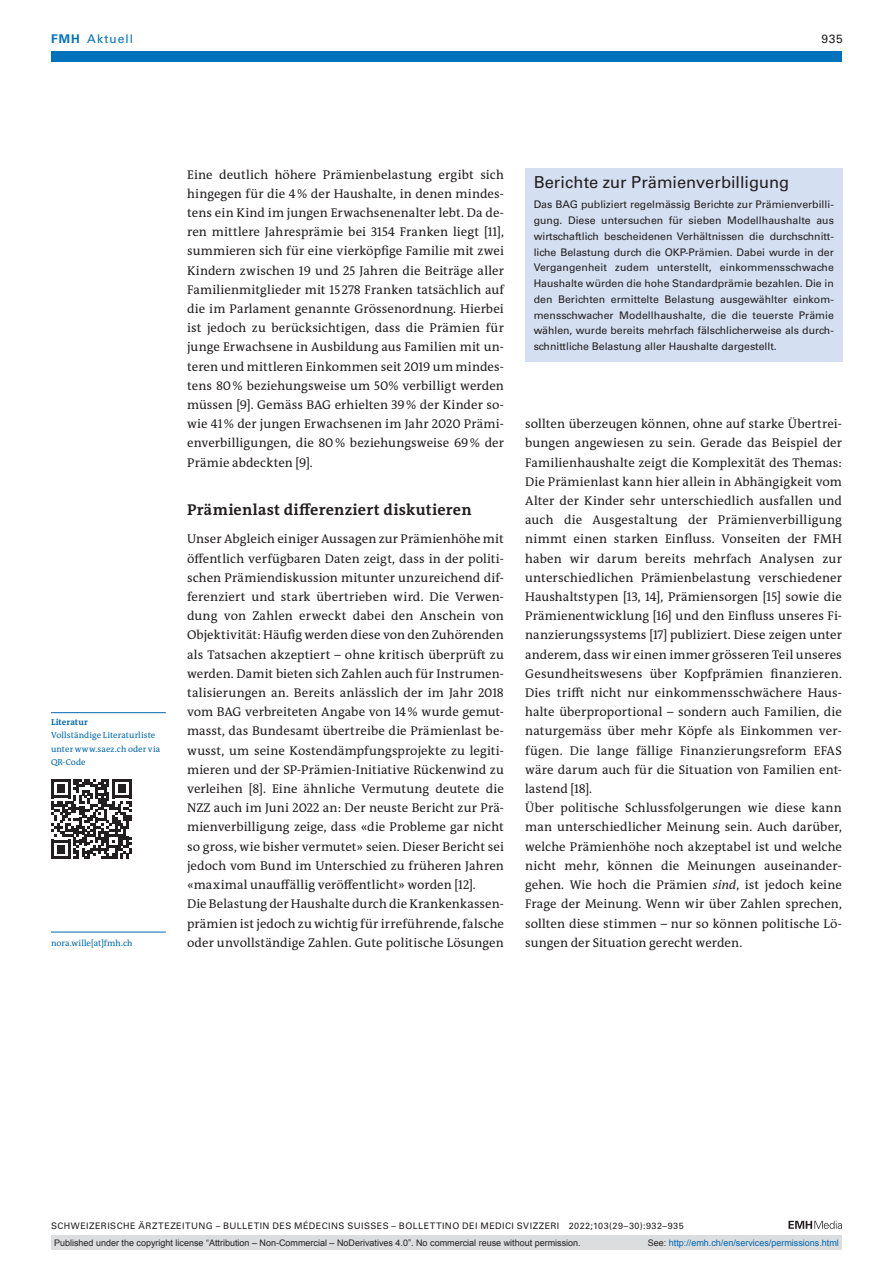
<style>
.page{position:relative;width:893px;height:1263px;background:#fff}
.page>*{position:absolute;margin:0;border:0;box-sizing:border-box;transform-origin:0 0}
.boxed-title{font:16.5px "Univers LT Std";color:#231f20}
.section-h1{font:700 15.75px "The Antiqua B W7";letter-spacing:.015em;color:#231f20}
.section-pn{font:12.75px/19.2px "The Antiqua B W5 Plain";letter-spacing:.005em;color:#231f20;text-align:justify}
.t1{font:12px "Univers LT Std";letter-spacing:.085em;color:#0072bc}
.t2{font:12px "Univers LT Std";color:#231f20}
.boxed-text{font:10.5px/15.8px "Univers LT Std";color:#231f20;text-align:justify}
.t3{font:9px "Arial";color:#231f20}
.t4{font:9px "Univers LT Std";letter-spacing:.05em;color:#231f20}
.t5{font:9px "Arial";color:#0066b3}
.footnote{font:8.7px/13.5px "The Antiqua B W5 Plain";letter-spacing:.01em;color:#0067aa}
.author-address{font:8.7px "The Antiqua B W5 Plain";letter-spacing:.025em;color:#0067aa}
.footnote-line{font:700 8.7px "The Antiqua B W7";letter-spacing:.01em;color:#0067aa}
.s1{font-weight:700}
.s2{font-style:italic}
.s3{color:#231f20}
</style>
<div class="page">
<svg style="left:788px;top:1221px;width:54px;height:8px"></svg>
<div style="left:51px;top:51px;width:791px;height:11px;background:#0072bc"></div>
<hr style="left:51px;top:712px;width:115px;height:1px;background:#0067aa">
<svg style="left:51px;top:779px;width:80px;height:80px"></svg>
<div style="left:525px;top:168px;width:317px;height:33px;background:#d4e0f1"></div>
<div style="left:525px;top:192px;width:317px;height:170px;background:#d4e0f1"></div>
<hr style="left:51px;top:932px;width:115px;height:1px;background:#0067aa">
<div style="left:51px;top:1235px;width:791px;height:15px;background:#dcdddf"></div>
<p class="t1" style="left:51px;top:31px;width:83px"><span class="s1">FMH</span> Aktuell</p>
<p class="t2" style="left:821px;top:31px;width:23px">935</p>
<p class="footnote-line" style="left:51px;top:716px;width:38px">Literatur</p>
<p class="footnote" style="left:51px;top:729px;width:111px">Vollständige Literaturliste unter www.saez.ch oder via<br>QR-Code</p>
<p class="author-address" style="left:51px;top:938px;width:83px">nora.wille[at]fmh.ch</p>
<p class="section-pn" style="left:187px;top:165px;width:318px">Eine deutlich höhere Prämienbelastung ergibt sich hingegen für die 4% der Haushalte, in denen mindes&shy;tens ein Kind im jungen Erwachsenenalter lebt. Da de&shy;ren mittlere Jahresprämie bei 3154 Franken liegt [11], summieren sich für eine vierköpfige Familie mit zwei Kindern zwischen 19 und 25 Jahren die Beiträge aller Familienmitglieder mit 15278 Franken tatsächlich auf die im Parlament genannte Grössenordnung. Hierbei ist jedoch zu berücksichtigen, dass die Prämien für junge Erwachsene in Ausbildung aus Familien mit un&shy;teren und mittleren Einkommen seit 2019 um mindes&shy;tens 80% beziehungsweise um 50% verbilligt werden müssen [9]. Gemäss BAG erhielten 39% der Kinder so&shy;wie 41% der jungen Erwachsenen im Jahr 2020 Prämi&shy;enverbilligungen, die 80% beziehungsweise 69% der Prämie abdeckten [9].</p>
<p class="section-h1" style="left:187px;top:499px;width:286px">Prämienlast differenziert diskutieren</p>
<p class="section-pn" style="left:187px;top:530px;width:318px">Unser Abgleich einiger Aussagen zur Prämienhöhe mit öffentlich verfügbaren Daten zeigt, dass in der politi&shy;schen Prämiendiskussion mitunter unzureichend dif&shy;ferenziert und stark übertrieben wird. Die Verwen&shy;dung von Zahlen erweckt dabei den Anschein von Objektivität: Häufig werden diese von den Zuhörenden als Tatsachen akzeptiert – ohne kritisch überprüft zu werden. Damit bieten sich Zahlen auch für Instrumen&shy;talisierungen an. Bereits anlässlich der im Jahr 2018 vom BAG verbreiteten Angabe von 14% wurde gemut&shy;masst, das Bundesamt übertreibe die Prämienlast be&shy;wusst, um seine Kostendämpfungsprojekte zu legiti&shy;mieren und der SP-Prämien-Initiative Rückenwind zu verleihen [8]. Eine ähnliche Vermutung deutete die NZZ auch im Juni 2022 an: Der neuste Bericht zur Prä&shy;mienverbilligung zeige, dass «die Probleme gar nicht so gross, wie bisher vermutet» seien. Dieser Bericht sei jedoch vom Bund im Unterschied zu früheren Jahren «maximal unauffällig veröffentlicht» worden [12].</p>
<p class="section-pn" style="left:187px;top:894px;width:318px">Die Belastung der Haushalte durch die Krankenkassen&shy;prämien ist jedoch zu wichtig für irreführende, falsche oder unvollständige Zahlen. Gute politische Lösungen</p>
<p class="boxed-title" style="left:534px;top:173px;width:257px">Berichte zur Prämienverbilligung</p>
<p class="boxed-text" style="left:534px;top:197px;width:302px">Das BAG publiziert regelmässig Berichte zur Prämienverbilli&shy;gung. Diese untersuchen für sieben Modellhaushalte aus wirtschaftlich bescheidenen Verhältnissen die durchschnitt&shy;liche Belastung durch die OKP-Prämien. Dabei wurde in der Vergangenheit zudem unterstellt, einkommensschwache Haushalte würden die hohe Standardprämie bezahlen. Die in den Berichten ermittelte Belastung ausgewählter einkom&shy;mensschwacher Modellhaushalte, die die teuerste Prämie wählen, wurde bereits mehrfach fälschlicherweise als durch&shy;schnittliche Belastung aller Haushalte dargestellt.</p>
<p class="section-pn" style="left:525px;top:414px;width:318px">sollten überzeugen können, ohne auf starke Übertrei&shy;bungen angewiesen zu sein. Gerade das Beispiel der Familienhaushalte zeigt die Komplexität des Themas:<br>Die Prämienlast kann hier allein in Abhängigkeit vom Alter der Kinder sehr unterschiedlich ausfallen und auch die Ausgestaltung der Prämienverbilligung nimmt einen starken Einfluss. Vonseiten der FMH haben wir darum bereits mehrfach Analysen zur unterschiedlichen Prämienbelastung verschiedener Haushaltstypen [13, 14], Prämiensorgen [15] sowie die Prämienentwicklung [16] und den Einfluss unseres Fi&shy;nanzierungssystems [17] publiziert. Diese zeigen unter anderem, dass wir einen immer grösseren Teil unseres Gesundheitswesens über Kopfprämien finanzieren.<br>Dies trifft nicht nur einkommensschwächere Haus&shy;halte überproportional – sondern auch Familien, die naturgemäss über mehr Köpfe als Einkommen ver&shy;fügen. Die lange fällige Finanzierungsreform EFAS wäre darum auch für die Situation von Familien ent&shy;lastend [18].</p>
<p class="section-pn" style="left:525px;top:798px;width:318px">Über politische Schlussfolgerungen wie diese kann man unterschiedlicher Meinung sein. Auch darüber, welche Prämienhöhe noch akzeptabel ist und welche nicht mehr, können die Meinungen auseinander&shy;gehen. Wie hoch die Prämien <span class="s2">sind</span>, ist jedoch keine Frage der Meinung. Wenn wir über Zahlen sprechen, sollten diese stimmen – nur so können politische Lö&shy;sungen der Situation gerecht werden.</p>
<p class="t4" style="left:51px;top:1220px;width:634px">SCHWEIZERISCHE ÄRZTEZEITUNG – BULLETIN DES MÉDECINS SUISSES – BOLLETTINO DEI MEDICI SVIZZERI 2022;103(29–30):932–935</p>
<p class="t3" style="left:54px;top:1237px;width:528px">Published under the copyright license “Attribution – Non-Commercial – NoDerivatives 4.0”. No commercial reuse without permission.</p>
<p class="t5" style="left:648px;top:1237px;width:193px"><span class="s3">See:</span> http://emh.ch/en/services/permissions.html</p>
</div>
